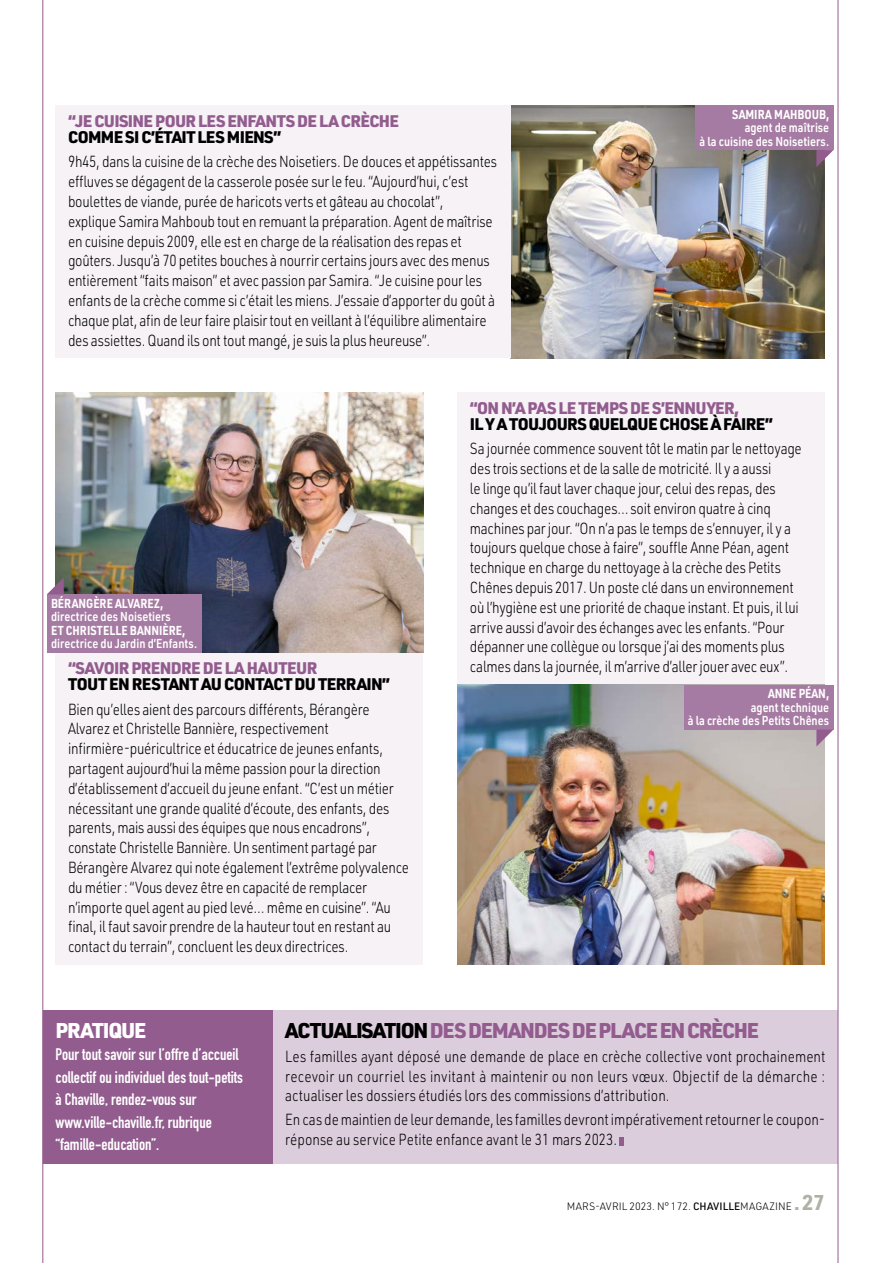
<style>
.page{position:relative;width:893px;height:1263px;background:#fff}
.page>*{position:absolute;margin:0;border:0;box-sizing:border-box;transform-origin:0 0}
.t1{font:900 21px "URWDIN";letter-spacing:-.06em;color:#925c8e}
.t2{font:900 21px "URWDIN";letter-spacing:-.06em;color:#fff}
.t3{font:16.5px/22.5px "DIN Engschrift LT Pro";color:#fff}
.t4{font:900 16.5px "URWDIN";letter-spacing:-.04em;color:#925c8e}
.t5{font:900 16.5px "URWDIN";letter-spacing:-.04em;color:#000}
.t6{font:300 15.75px/19.8px "URWDIN";letter-spacing:-.02em;color:#000;scale:.85 1}
.t7{font:600 12.75px/13.5px "URWDIN";color:#fff;text-align:right;scale:.85 1}
.t8{font:700 12.75px "URWDIN";color:#fff;scale:.85 1}
.t9{font:300 10.5px "URWDIN";color:#000}
.s1{color:#000}
.s2{font-weight:500}
.s3{font-weight:700;font-size:21px;color:#b1b0a7}
</style>
<div class="page">
<div style="left:43px;top:1010px;width:795px;height:153px;background:#dccddd"></div>
<svg style="left:620px;top:1137px;width:4px;height:8px"></svg>
<hr style="left:838px;top:0;width:1px;height:1263px;background:#925c8e">
<hr style="left:43px;top:0;width:1px;height:1263px;background:#925c8e">
<img style="left:511px;top:105px;width:314px;height:253px">
<div style="left:55px;top:105px;width:456px;height:253px;background:#f6f2f6"></div>
<div style="left:43px;top:1010px;width:229px;height:153px;background:#925c8e"></div>
<div style="left:55px;top:652px;width:368px;height:313px;background:#f6f2f6"></div>
<div style="left:457px;top:392px;width:368px;height:293px;background:#f6f2f6"></div>
<img style="left:55px;top:392px;width:368px;height:260px">
<img style="left:457px;top:685px;width:368px;height:280px">
<div style="left:47px;top:594px;width:154px;height:58px;background:#a67ba3"></div>
<div style="left:684px;top:685px;width:149px;height:44px;background:#a67ba3"></div>
<div style="left:695px;top:105px;width:138px;height:45px;background:#a67ba3"></div>
<svg style="left:816px;top:729px;width:17px;height:17px"></svg>
<svg style="left:816px;top:150px;width:17px;height:17px"></svg>
<svg style="left:47px;top:577px;width:17px;height:17px"></svg>
<p class="t4" style="left:68px;top:109px;width:333px">“JE CUISINE POUR LES ENFANTS DE LA CRÈCHE</p>
<p class="t5" style="left:68px;top:126px;width:215px">COMME SI C’ÉTAIT LES MIENS”</p>
<p class="t6" style="left:68px;top:151px;width:506px">9h45, dans la cuisine de la crèche des Noisetiers. De douces et appétissantes effluves se dégagent de la casserole posée sur le feu. “Aujourd’hui, c’est boulettes de viande, purée de haricots verts et gâteau au chocolat”,<br>explique Samira Mahboub tout en remuant la préparation. Agent de maîtrise en cuisine depuis 2009, elle est en charge de la réalisation des repas et goûters. Jusqu’à 70 petites bouches à nourrir certains jours avec des menus entièrement “faits maison” et avec passion par Samira. “Je cuisine pour les enfants de la crèche comme si c’était les miens. J’essaie d’apporter du goût à chaque plat, afin de leur faire plaisir tout en veillant à l’équilibre alimentaire des assiettes. Quand ils ont tout mangé, je suis la plus heureuse”.</p>
<p class="t8" style="left:732px;top:105px;width:116px">SAMIRA MAHBOUB,</p>
<p class="t7" style="left:700px;top:121px;width:154px">agent de maîtrise<br>à la cuisine des Noisetiers.</p>
<p class="t8" style="left:51px;top:594px;width:134px">BÉRANGÈRE ALVAREZ,</p>
<p class="t7" style="left:51px;top:609px;width:142px">directrice des Noisetiers</p>
<p class="t8" style="left:51px;top:621px;width:160px">ET CHRISTELLE BANNIÈRE,</p>
<p class="t7" style="left:51px;top:636px;width:173px">directrice du Jardin d’Enfants.</p>
<p class="t4" style="left:68px;top:656px;width:251px">“SAVOIR PRENDRE DE LA HAUTEUR</p>
<p class="t5" style="left:68px;top:673px;width:324px">TOUT EN RESTANT AU CONTACT DU TERRAIN”</p>
<p class="t6" style="left:68px;top:699px;width:403px">Bien qu’elles aient des parcours différents, Bérangère Alvarez et Christelle Bannière, respectivement infirmière-puéricultrice et éducatrice de jeunes enfants, partagent aujourd’hui la même passion pour la direction d’établissement d’accueil du jeune enfant. “C’est un métier nécessitant une grande qualité d’écoute, des enfants, des parents, mais aussi des équipes que nous encadrons”, constate Christelle Bannière. Un sentiment partagé par Bérangère Alvarez qui note également l’extrême polyvalence du métier : “Vous devez être en capacité de remplacer n’importe quel agent au pied levé… même en cuisine”. “Au final, il faut savoir prendre de la hauteur tout en restant au contact du terrain”, concluent les deux directrices.</p>
<p class="t4" style="left:470px;top:396px;width:271px">“ON N’A PAS LE TEMPS DE S’ENNUYER,</p>
<p class="t5" style="left:470px;top:413px;width:304px">IL Y A TOUJOURS QUELQUE CHOSE À FAIRE”</p>
<p class="t6" style="left:470px;top:438px;width:392px">Sa journée commence souvent tôt le matin par le nettoyage des trois sections et de la salle de motricité. Il y a aussi<br>le linge qu’il faut laver chaque jour, celui des repas, des changes et des couchages… soit environ quatre à cinq machines par jour. “On n’a pas le temps de s’ennuyer, il y a toujours quelque chose à faire”, souffle Anne Péan, agent technique en charge du nettoyage à la crèche des Petits Chênes depuis 2017. Un poste clé dans un environnement où l’hygiène est une priorité de chaque instant. Et puis, il lui arrive aussi d’avoir des échanges avec les enfants. “Pour dépanner une collègue ou lorsque j’ai des moments plus calmes dans la journée, il m’arrive d’aller jouer avec eux”.</p>
<p class="t8" style="left:768px;top:685px;width:73px">ANNE PÉAN,</p>
<p class="t7" style="left:688px;top:700px;width:168px">agent technique<br>à la crèche des Petits Chênes</p>
<h1 class="t2" style="left:56px;top:1015px;width:92px">PRATIQUE</h1>
<p class="t3" style="left:56px;top:1043px;width:189px">Pour tout savoir sur l’offre d’accueil collectif ou individuel des tout-petits à Chaville, rendez-vous sur www.ville-chaville.fr, rubrique “famille-education”.</p>
<h1 class="t1" style="left:285px;top:1015px;width:475px"><span class="s1">ACTUALISATION</span> DES DEMANDES DE PLACE EN CRÈCHE</h1>
<p class="t6" style="left:285px;top:1046px;width:637px;text-align:justify">Les familles ayant déposé une demande de place en crèche collective vont prochainement recevoir un courriel les invitant à maintenir ou non leurs vœux. Objectif de la démarche : actualiser les dossiers étudiés lors des commissions d’attribution.</p>
<p class="t6" style="left:285px;top:1109px;width:637px">En cas de maintien de leur demande, les familles devront impérativement retourner le coupon&shy;réponse au service Petite enfance avant le 31 mars 2023.</p>
<p class="t9" style="left:567px;top:1199px;width:260px">MARS-AVRIL 2023. N° 172. <span class="s2">CHAVILLE</span>MAGAZINE <span class="s3">.27</span></p>
</div>
